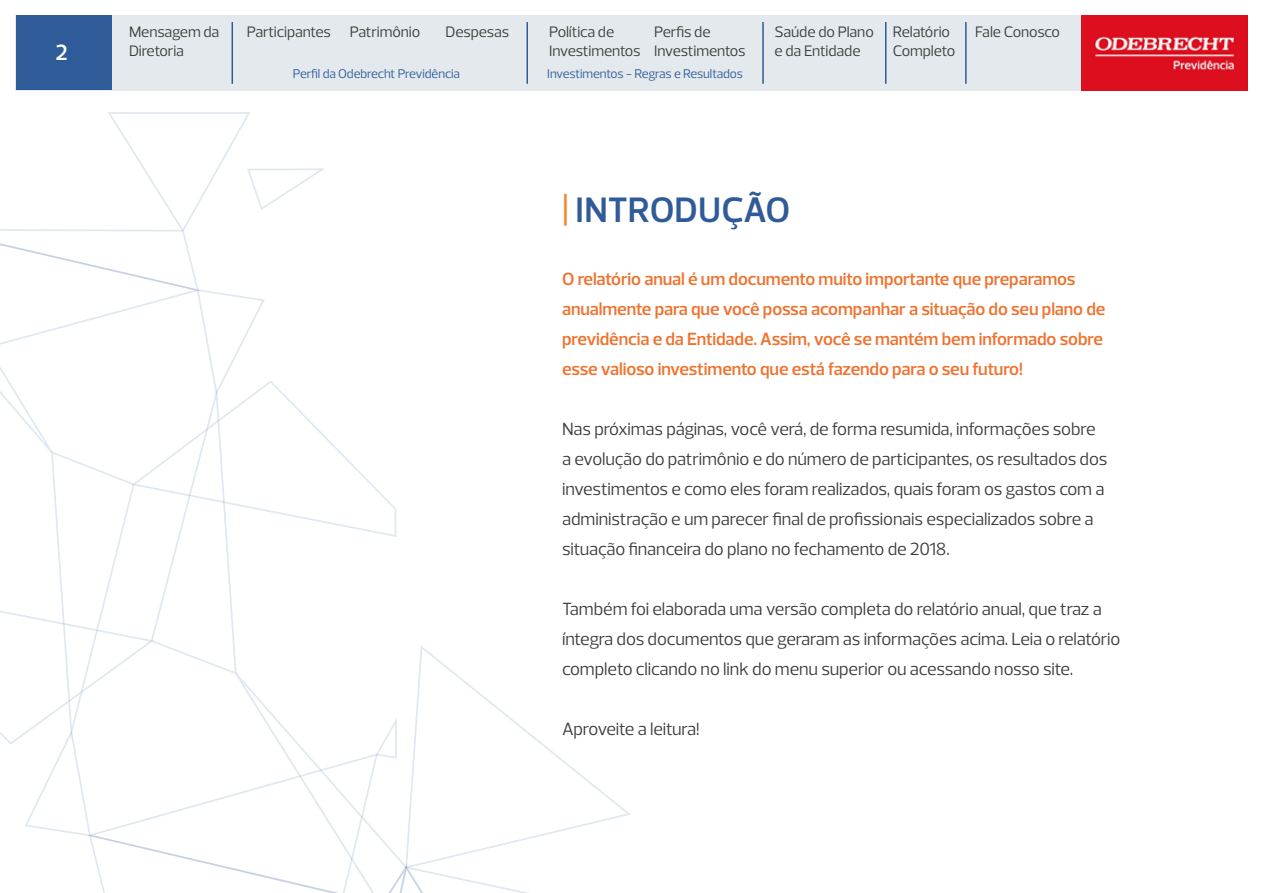
<style>
.page{position:relative;width:1263px;height:893px;background:#fff}
.page>*{position:absolute;margin:0;border:0;box-sizing:border-box;transform-origin:0 0}
.t1{font:700 36px "Odebrecht Sans";letter-spacing:-.005em;color:#2f5b98}
.t2{font:700 22.5px "Odebrecht Sans";color:#fff}
.t3{font:18px/30px "Odebrecht Sans";letter-spacing:-.005em;color:#3c3c3b}
.t4{font:700 18px/30px "Odebrecht Sans";letter-spacing:-.005em;color:#ee7330}
.t5{font:15.45px/18.5px "Odebrecht Sans";letter-spacing:-.01em;color:#3c3c3b}
.t6{font:12.9px "Odebrecht Sans";letter-spacing:-.015em;color:#2f5b99}
.s1{color:#f18732}
</style>
<div class="page">
<svg style="left:530px;top:734px;width:101px;height:105px"></svg>
<svg style="left:0;top:112px;width:530px;height:781px"></svg>
<div style="left:15px;top:15px;width:1066px;height:76px;background:#e3e9ec"></div>
<div style="left:16px;top:16px;width:96px;height:74px;background:#2f5b98"></div>
<hr style="left:232px;top:22px;width:1px;height:62px;background:#2f5b99">
<hr style="left:526px;top:22px;width:2px;height:62px;background:#2f5b99">
<hr style="left:762px;top:22px;width:2px;height:62px;background:#2f5b99">
<hr style="left:885px;top:22px;width:1px;height:62px;background:#2f5b99">
<hr style="left:965px;top:22px;width:2px;height:62px;background:#2f5b99">
<img style="left:1081px;top:15px;width:166px;height:76px">
<p class="t2" style="left:55px;top:39px;width:14px">2</p>
<p class="t5" style="left:129px;top:23px;width:92px">Mensagem da<br>Diretoria</p>
<p class="t5" style="left:247px;top:23px;width:175px">Participantes Patrimônio</p>
<p class="t5" style="left:446px;top:23px;width:65px">Despesas</p>
<p class="t5" style="left:549px;top:23px;width:93px">Política de<br>Investimentos</p>
<p class="t5" style="left:654px;top:23px;width:93px">Perfis de<br>Investimentos</p>
<p class="t5" style="left:774px;top:23px;width:101px">Saúde do Plano e da Entidade</p>
<p class="t5" style="left:893px;top:23px;width:64px">Relatório<br>Completo</p>
<p class="t5" style="left:975px;top:23px;width:86px">Fale Conosco</p>
<p class="t6" style="left:293px;top:65px;width:169px">Perfil da Odebrecht Previdência</p>
<p class="t6" style="left:547px;top:65px;width:197px">Investimentos - Regras e Resultados</p>
<h1 class="t1" style="left:562px;top:188px;width:230px"><span class="s1">|</span> INTRODUÇÃO</h1>
<p class="t4" style="left:562px;top:264px;width:545px">O relatório anual é um documento muito importante que preparamos anualmente para que você possa acompanhar a situação do seu plano de previdência e da Entidade. Assim, você se mantém bem informado sobre esse valioso investimento que está fazendo para o seu futuro!</p>
<p class="t3" style="left:562px;top:414px;width:547px">Nas próximas páginas, você verá, de forma resumida, informações sobre a evolução do patrimônio e do número de participantes, os resultados dos investimentos e como eles foram realizados, quais foram os gastos com a administração e um parecer final de profissionais especializados sobre a situação financeira do plano no fechamento de 2018.</p>
<p class="t3" style="left:562px;top:594px;width:560px">Também foi elaborada uma versão completa do relatório anual, que traz a íntegra dos documentos que geraram as informações acima. Leia o relatório completo clicando no link do menu superior ou acessando nosso site.</p>
<p class="t3" style="left:562px;top:714px;width:139px">Aproveite a leitura!</p>
</div>
